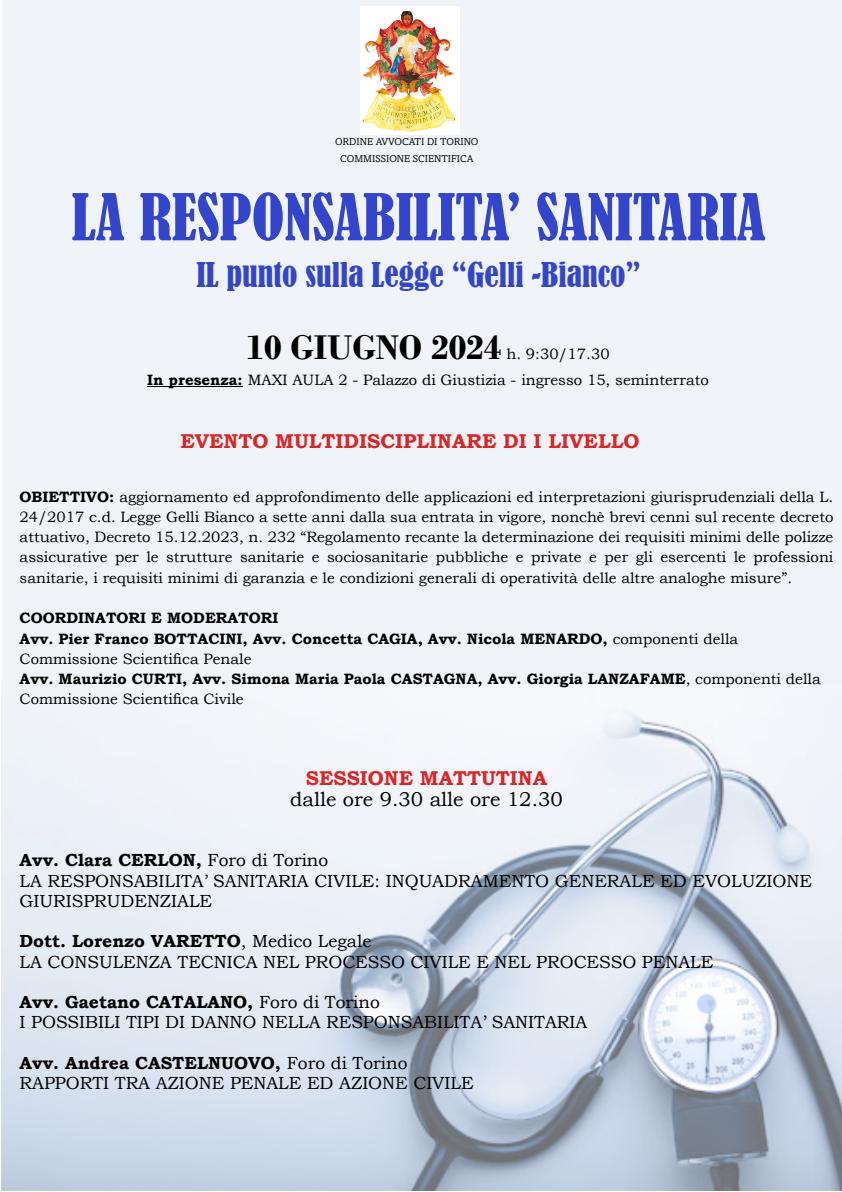
<style>
.page{position:relative;width:842px;height:1192px;background:#fff}
.page>*{position:absolute;margin:0;border:0;box-sizing:border-box;transform-origin:0 0}
.t1{font:condensed 60px "Bernard";color:#3345cc}
.t2{font:700 36px "Bodoni";color:#000}
.t3{font:condensed 32px "Bernard";color:#3345cc}
.t4{font:700 20px "Bookman Old Style";color:#d92626}
.t5{font:20px "Bookman Old Style";color:#000}
.t6{font:17.5px/20.2px "Bookman Old Style";color:#000}
.t7{font:15px/20.2px "Bookman Old Style";color:#000}
.t8{font:700 15px/20.2px "Bookman Old Style";color:#000}
.t9{font:10px/17px "Amasis MT Pro";color:#000;text-align:center}
.s1{font-weight:700}
.s2{font-weight:400}
</style>
<div class="page">
<img style="left:1px;top:679px;width:841px;height:511px">
<div style="left:3px;top:1px;width:839px;height:683px;background:#f0f4f9"></div>
<img style="left:361px;top:7px;width:99px;height:128px">
<hr style="left:147px;top:386px;width:96px;height:1px;background:#000">
<p class="t9" style="left:335px;top:133px;width:145px">ORDINE AVVOCATI DI TORINO<br>COMMISSIONE SCIENTIFICA</p>
<h1 class="t1" style="left:72px;top:192px;width:696px">LA RESPONSABILITA’ SANITARIA</h1>
<h3 class="t3" style="left:196px;top:262px;width:446px">IL punto sulla Legge “Gelli -Bianco”</h3>
<h2 class="t2" style="left:246px;top:335px;width:257px">10 GIUGNO 2024</h2>
<p class="t7" style="left:147px;top:343px;width:563px;line-height:25.5px;text-indent:359px">h. 9:30/17.30<br><span class="s1">In presenza:</span> MAXI AULA 2 - Palazzo di Giustizia - ingresso 15, seminterrato</p>
<h3 class="t4" style="left:180px;top:434px;width:461px">EVENTO MULTIDISCIPLINARE DI I LIVELLO</h3>
<p class="t7" style="left:20px;top:488px;width:815px;text-align:justify"><span class="s1">OBIETTIVO:</span> aggiornamento ed approfondimento delle applicazioni ed interpretazioni giurisprudenziali della L.<br>24/2017 c.d. Legge Gelli Bianco a sette anni dalla sua entrata in vigore, nonchè brevi cenni sul recente decreto attuativo, Decreto 15.12.2023, n. 232 “Regolamento recante la determinazione dei requisiti minimi delle polizze assicurative per le strutture sanitarie e sociosanitarie pubbliche e private e per gli esercenti le professioni sanitarie, i requisiti minimi di garanzia e le condizioni generali di operatività delle altre analoghe misure”.</p>
<p class="t8" style="left:20px;top:610px;width:802px">COORDINATORI E MODERATORI<br>Avv. Pier Franco BOTTACINI, Avv. Concetta CAGIA, Avv. Nicola MENARDO, <span class="s2">componenti della Commissione Scientifica Penale<br></span>Avv. Maurizio CURTI, Avv. Simona Maria Paola CASTAGNA, Avv. Giorgia LANZAFAME<span class="s2">, componenti della Commissione Scientifica Civile</span></p>
<h3 class="t4" style="left:306px;top:771px;width:243px">SESSIONE MATTUTINA</h3>
<h3 class="t5" style="left:290px;top:791px;width:274px">dalle ore 9.30 alle ore 12.30</h3>
<p class="t6" style="left:20px;top:852px;width:794px"><span class="s1">Avv. Clara CERLON,</span> Foro di Torino<br>LA RESPONSABILITA’ SANITARIA CIVILE: INQUADRAMENTO GENERALE ED EVOLUZIONE<br>GIURISPRUDENZIALE</p>
<p class="t6" style="left:20px;top:933px;width:695px"><span class="s1">Dott. Lorenzo VARETTO</span>, Medico Legale<br>LA CONSULENZA TECNICA NEL PROCESSO CIVILE E NEL PROCESSO PENALE</p>
<p class="t6" style="left:20px;top:994px;width:569px"><span class="s1">Avv. Gaetano CATALANO,</span> Foro di Torino<br>I POSSIBILI TIPI DI DANNO NELLA RESPONSABILITA’ SANITARIA</p>
<p class="t6" style="left:20px;top:1054px;width:455px"><span class="s1">Avv. Andrea CASTELNUOVO,</span> Foro di Torino<br>RAPPORTI TRA AZIONE PENALE ED AZIONE CIVILE</p>
</div>
